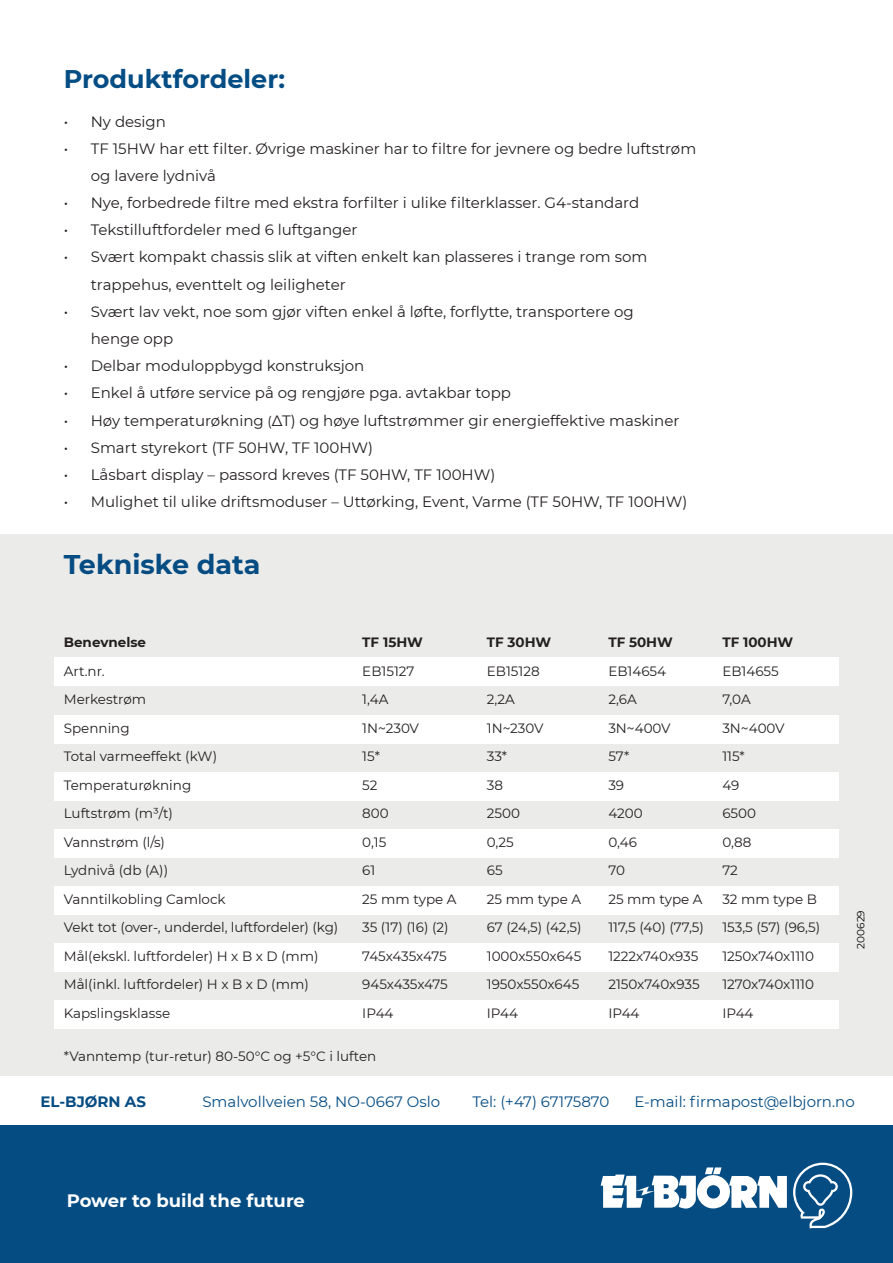
<style>
.page{position:relative;width:893px;height:1263px;background:#fff}
.page>*{position:absolute;margin:0;border:0;box-sizing:border-box;transform-origin:0 0}
.t1{font:700 27px "Montserrat";color:#054c83}
.t2{font:700 25.5px "Montserrat";color:#034d84}
.t3{font:700 18px "Montserrat";color:#fff}
.t4{font:15px/27px "Montserrat";color:#231f20}
.t5{font:15px "Montserrat";color:#054c83}
.t6{font:700 15px "Montserrat";color:#054c83}
.t7{font:13.5px "Montserrat";color:#231f20}
.t8{font:700 13.5px "Montserrat";color:#231f20}
.t9{font:10.5px "Montserrat";color:#040503}
.s1{font-size:13.5px}
</style>
<div class="page">
<div style="left:0;top:1126px;width:893px;height:137px;background:#054c83"></div>
<svg style="left:601px;top:1167px;width:186px;height:42px"></svg>
<svg style="left:793px;top:1163px;width:59px;height:65px"></svg>
<div style="left:0;top:535px;width:893px;height:541px;background:#ebebea"></div>
<div style="left:54px;top:657px;width:785px;height:29px;background:#fff"></div>
<div style="left:54px;top:715px;width:785px;height:29px;background:#fff"></div>
<div style="left:54px;top:772px;width:785px;height:29px;background:#fff"></div>
<div style="left:54px;top:829px;width:785px;height:28px;background:#fff"></div>
<div style="left:54px;top:886px;width:785px;height:28px;background:#fff"></div>
<div style="left:54px;top:943px;width:785px;height:28px;background:#fff"></div>
<div style="left:54px;top:1000px;width:785px;height:29px;background:#fff"></div>
<p class="t2" style="left:64px;top:61px;width:223px">Produktfordeler:</p>
<p class="t4" style="left:64px;top:108px;width:104px">• Ny design</p>
<p class="t4" style="left:91px;top:135px;width:607px;text-indent:-27px">• TF 15HW har ett filter. Øvrige maskiner har to filtre for jevnere og bedre luftstrøm og lavere lydnivå</p>
<p class="t4" style="left:64px;top:189px;width:577px">• Nye, forbedrede filtre med ekstra forfilter i ulike filterklasser. G4-standard</p>
<p class="t4" style="left:64px;top:216px;width:295px">• Tekstilluftfordeler med 6 luftganger</p>
<p class="t4" style="left:91px;top:243px;width:558px;text-indent:-27px">• Svært kompakt chassis slik at viften enkelt kan plasseres i trange rom som trappehus, eventtelt og leiligheter</p>
<p class="t4" style="left:91px;top:297px;width:544px;text-indent:-27px">• Svært lav vekt, noe som gjør viften enkel å løfte, forflytte, transportere og henge opp</p>
<p class="t4" style="left:64px;top:351px;width:302px">• Delbar moduloppbygd konstruksjon</p>
<p class="t4" style="left:64px;top:378px;width:449px">• Enkel å utføre service på og rengjøre pga. avtakbar topp</p>
<p class="t4" style="left:64px;top:407px;width:617px">• Høy temperaturøkning <span class="s1">(</span>ΔT) og høye luftstrømmer gir energieffektive maskiner</p>
<p class="t4" style="left:64px;top:434px;width:311px">• Smart styrekort (TF 50HW, TF 100HW)</p>
<p class="t4" style="left:64px;top:461px;width:433px">• Låsbart display – passord kreves (TF 50HW, TF 100HW)</p>
<p class="t4" style="left:64px;top:488px;width:625px">• Mulighet til ulike driftsmoduser – Uttørking, Event, Varme (TF 50HW, TF 100HW)</p>
<p class="t1" style="left:64px;top:545px;width:198px">Tekniske data</p>
<p class="t8" style="left:64px;top:633px;width:84px">Benevnelse</p>
<p class="t8" style="left:362px;top:633px;width:62px">TF 15HW</p>
<p class="t8" style="left:487px;top:633px;width:66px">TF 30HW</p>
<p class="t8" style="left:608px;top:633px;width:66px">TF 50HW</p>
<p class="t8" style="left:722px;top:633px;width:72px">TF 100HW</p>
<p class="t7" style="left:64px;top:662px;width:43px">Art.nr.</p>
<p class="t7" style="left:362px;top:662px;width:54px">EB15127</p>
<p class="t7" style="left:487px;top:662px;width:54px">EB15128</p>
<p class="t7" style="left:608px;top:662px;width:59px">EB14654</p>
<p class="t7" style="left:722px;top:662px;width:58px">EB14655</p>
<p class="t7" style="left:64px;top:690px;width:84px">Merkestrøm</p>
<p class="t7" style="left:362px;top:690px;width:28px">1,4A</p>
<p class="t7" style="left:487px;top:690px;width:30px">2,2A</p>
<p class="t7" style="left:608px;top:690px;width:30px">2,6A</p>
<p class="t7" style="left:722px;top:690px;width:30px">7,0A</p>
<p class="t7" style="left:64px;top:719px;width:67px">Spenning</p>
<p class="t7" style="left:362px;top:719px;width:58px">1N~230V</p>
<p class="t7" style="left:487px;top:719px;width:58px">1N~230V</p>
<p class="t7" style="left:608px;top:719px;width:64px">3N~400V</p>
<p class="t7" style="left:722px;top:719px;width:64px">3N~400V</p>
<p class="t7" style="left:64px;top:747px;width:155px">Total varmeeffekt (kW)</p>
<p class="t7" style="left:362px;top:747px;width:19px">15*</p>
<p class="t7" style="left:487px;top:747px;width:22px">33*</p>
<p class="t7" style="left:608px;top:747px;width:22px">57*</p>
<p class="t7" style="left:722px;top:747px;width:24px">115*</p>
<p class="t7" style="left:64px;top:776px;width:129px">Temperaturøkning</p>
<p class="t7" style="left:362px;top:776px;width:17px">52</p>
<p class="t7" style="left:487px;top:776px;width:18px">38</p>
<p class="t7" style="left:608px;top:776px;width:17px">39</p>
<p class="t7" style="left:722px;top:776px;width:19px">49</p>
<p class="t7" style="left:64px;top:804px;width:111px">Luftstrøm (m³/t)</p>
<p class="t7" style="left:362px;top:804px;width:28px">800</p>
<p class="t7" style="left:487px;top:804px;width:35px">2500</p>
<p class="t7" style="left:608px;top:804px;width:36px">4200</p>
<p class="t7" style="left:722px;top:804px;width:35px">6500</p>
<p class="t7" style="left:64px;top:833px;width:103px">Vannstrøm (l/s)</p>
<p class="t7" style="left:362px;top:833px;width:26px">0,15</p>
<p class="t7" style="left:487px;top:833px;width:29px">0,25</p>
<p class="t7" style="left:608px;top:833px;width:30px">0,46</p>
<p class="t7" style="left:722px;top:833px;width:31px">0,88</p>
<p class="t7" style="left:64px;top:861px;width:106px">Lydnivå (db (A))</p>
<p class="t7" style="left:362px;top:861px;width:15px">61</p>
<p class="t7" style="left:487px;top:861px;width:17px">65</p>
<p class="t7" style="left:608px;top:861px;width:18px">70</p>
<p class="t7" style="left:722px;top:861px;width:17px">72</p>
<p class="t7" style="left:64px;top:890px;width:163px">Vanntilkobling Camlock</p>
<p class="t7" style="left:362px;top:890px;width:96px">25 mm type A</p>
<p class="t7" style="left:487px;top:890px;width:96px">25 mm type A</p>
<p class="t7" style="left:608px;top:890px;width:96px">25 mm type A</p>
<p class="t7" style="left:722px;top:890px;width:96px">32 mm type B</p>
<p class="t7" style="left:64px;top:918px;width:276px">Vekt tot (over-, underdel, luftfordeler) (kg)</p>
<p class="t7" style="left:362px;top:918px;width:88px">35 (17) (16) (2)</p>
<p class="t7" style="left:487px;top:918px;width:96px">67 (24,5) (42,5)</p>
<p class="t7" style="left:608px;top:918px;width:97px">117,5 (40) (77,5)</p>
<p class="t7" style="left:722px;top:918px;width:99px">153,5 (57) (96,5)</p>
<p class="t7" style="left:64px;top:947px;width:256px">Mål(ekskl. luftfordeler) H x B x D (mm)</p>
<p class="t7" style="left:362px;top:947px;width:86px">745x435x475</p>
<p class="t7" style="left:487px;top:947px;width:96px">1000x550x645</p>
<p class="t7" style="left:608px;top:947px;width:92px">1222x740x935</p>
<p class="t7" style="left:722px;top:947px;width:93px">1250x740x1110</p>
<p class="t7" style="left:64px;top:975px;width:247px">Mål(inkl. luftfordeler) H x B x D (mm)</p>
<p class="t7" style="left:362px;top:975px;width:87px">945x435x475</p>
<p class="t7" style="left:487px;top:975px;width:94px">1950x550x645</p>
<p class="t7" style="left:608px;top:975px;width:93px">2150x740x935</p>
<p class="t7" style="left:722px;top:975px;width:93px">1270x740x1110</p>
<p class="t7" style="left:64px;top:1004px;width:108px">Kapslingsklasse</p>
<p class="t7" style="left:362px;top:1004px;width:33px">IP44</p>
<p class="t7" style="left:487px;top:1004px;width:33px">IP44</p>
<p class="t7" style="left:608px;top:1004px;width:33px">IP44</p>
<p class="t7" style="left:722px;top:1004px;width:33px">IP44</p>
<p class="t7" style="left:64px;top:1047px;width:314px">*Vanntemp (tur-retur) 80-50°C og +5°C i luften</p>
<p class="t6" style="left:40px;top:1090px;width:107px">EL-BJØRN AS</p>
<p class="t5" style="left:202px;top:1091px;width:239px">Smalvollveien 58, NO-0667 Oslo</p>
<p class="t5" style="left:472px;top:1091px;width:139px">Tel: (+47) 67175870</p>
<p class="t5" style="left:634px;top:1091px;width:222px">E-mail: firmapost@elbjorn.no</p>
<p class="t9" style="left:854px;top:949px;width:40px;rotate:-90deg">200629</p>
<p class="t3" style="left:67px;top:1188px;width:240px">Power to build the future</p>
</div>
